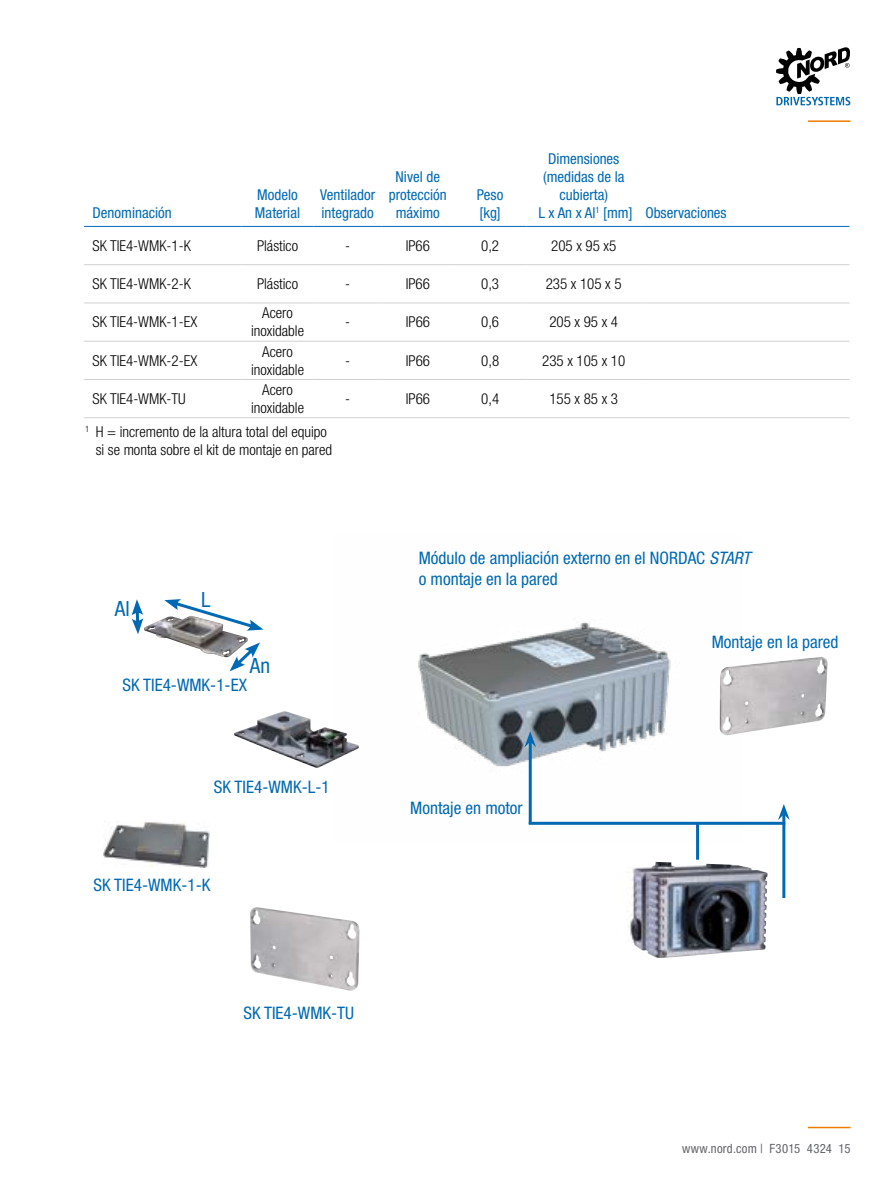
<style>
.page{position:relative;width:893px;height:1188px;background:#fff}
.page>*{position:absolute;margin:0;border:0;box-sizing:border-box;transform-origin:0 0}
.t1{font:condensed 21px "Helvetica Neue LT Pro";color:#0069b4}
.t2{font:condensed 17.25px/20.7px "Helvetica Neue LT Pro";color:#0069b4}
.t3{font:300 condensed 15px/18px "Helvetica Neue LT Pro";color:#000;text-align:center}
.t4{font:condensed 15px/18px "Helvetica Neue LT Pro";color:#0069b4}
.t5{font:condensed 12.75px "Helvetica Neue LT Pro";letter-spacing:.02em;color:#63656a}
.s1{font-style:italic}
</style>
<div class="page">
<hr style="left:808px;top:1127px;width:42px;height:1px;background:#ef7d00">
<hr style="left:808px;top:120px;width:42px;height:2px;background:#ef7d00">
<svg style="left:776px;top:47px;width:74px;height:58px"></svg>
<hr style="left:84px;top:264px;width:157px;height:1px;background:#d0d0d0">
<hr style="left:241px;top:264px;width:73px;height:1px;background:#d0d0d0">
<hr style="left:314px;top:264px;width:68px;height:1px;background:#d0d0d0">
<hr style="left:382px;top:264px;width:72px;height:1px;background:#d0d0d0">
<hr style="left:454px;top:264px;width:72px;height:1px;background:#d0d0d0">
<hr style="left:526px;top:264px;width:115px;height:1px;background:#d0d0d0">
<hr style="left:641px;top:264px;width:208px;height:1px;background:#d0d0d0">
<hr style="left:84px;top:303px;width:157px;height:1px;background:#d0d0d0">
<hr style="left:241px;top:303px;width:73px;height:1px;background:#d0d0d0">
<hr style="left:314px;top:303px;width:68px;height:1px;background:#d0d0d0">
<hr style="left:382px;top:303px;width:72px;height:1px;background:#d0d0d0">
<hr style="left:454px;top:303px;width:72px;height:1px;background:#d0d0d0">
<hr style="left:526px;top:303px;width:115px;height:1px;background:#d0d0d0">
<hr style="left:641px;top:303px;width:208px;height:1px;background:#d0d0d0">
<hr style="left:84px;top:341px;width:157px;height:1px;background:#d0d0d0">
<hr style="left:241px;top:341px;width:73px;height:1px;background:#d0d0d0">
<hr style="left:314px;top:341px;width:68px;height:1px;background:#d0d0d0">
<hr style="left:382px;top:341px;width:72px;height:1px;background:#d0d0d0">
<hr style="left:454px;top:341px;width:72px;height:1px;background:#d0d0d0">
<hr style="left:526px;top:341px;width:115px;height:1px;background:#d0d0d0">
<hr style="left:641px;top:341px;width:208px;height:1px;background:#d0d0d0">
<hr style="left:84px;top:379px;width:157px;height:1px;background:#d0d0d0">
<hr style="left:241px;top:379px;width:73px;height:1px;background:#d0d0d0">
<hr style="left:314px;top:379px;width:68px;height:1px;background:#d0d0d0">
<hr style="left:382px;top:379px;width:72px;height:1px;background:#d0d0d0">
<hr style="left:454px;top:379px;width:72px;height:1px;background:#d0d0d0">
<hr style="left:526px;top:379px;width:115px;height:1px;background:#d0d0d0">
<hr style="left:641px;top:379px;width:208px;height:1px;background:#d0d0d0">
<hr style="left:84px;top:417px;width:157px;height:1px;background:#d0d0d0">
<hr style="left:241px;top:417px;width:73px;height:1px;background:#d0d0d0">
<hr style="left:314px;top:417px;width:68px;height:1px;background:#d0d0d0">
<hr style="left:382px;top:417px;width:72px;height:1px;background:#d0d0d0">
<hr style="left:454px;top:417px;width:72px;height:1px;background:#d0d0d0">
<hr style="left:526px;top:417px;width:115px;height:1px;background:#d0d0d0">
<hr style="left:641px;top:417px;width:208px;height:1px;background:#d0d0d0">
<hr style="left:84px;top:226px;width:157px;height:1px;background:#0069b4">
<hr style="left:241px;top:226px;width:73px;height:1px;background:#0069b4">
<hr style="left:314px;top:226px;width:68px;height:1px;background:#0069b4">
<hr style="left:382px;top:226px;width:72px;height:1px;background:#0069b4">
<hr style="left:454px;top:226px;width:72px;height:1px;background:#0069b4">
<hr style="left:526px;top:226px;width:115px;height:1px;background:#0069b4">
<hr style="left:641px;top:226px;width:208px;height:1px;background:#0069b4">
<hr style="left:696px;top:822px;width:3px;height:38px;background:#0069b4">
<img style="left:418px;top:622px;width:324px;height:218px">
<img style="left:720px;top:657px;width:108px;height:79px">
<img style="left:628px;top:862px;width:139px;height:96px">
<hr style="left:782px;top:814px;width:3px;height:84px;background:#0069b4">
<svg style="left:778px;top:804px;width:12px;height:16px"></svg>
<hr style="left:529px;top:742px;width:3px;height:82px;background:#0069b4">
<svg style="left:524px;top:731px;width:12px;height:16px"></svg>
<hr style="left:529px;top:822px;width:256px;height:3px;background:#0069b4">
<img style="left:144px;top:618px;width:104px;height:39px">
<img style="left:234px;top:711px;width:125px;height:57px">
<img style="left:250px;top:907px;width:110px;height:84px">
<svg style="left:132px;top:599px;width:11px;height:35px"></svg>
<svg style="left:164px;top:599px;width:100px;height:32px"></svg>
<svg style="left:230px;top:642px;width:30px;height:29px"></svg>
<img style="left:103px;top:821px;width:107px;height:46px">
<p class="t4" style="left:93px;top:204px;width:81px">Denominación</p>
<p class="t4" style="left:255px;top:186px;width:47px">Modelo<br>Material</p>
<p class="t4" style="left:320px;top:186px;width:56px">Ventilador integrado</p>
<p class="t4" style="left:389px;top:168px;width:60px;text-align:center">Nivel de protección máximo</p>
<p class="t4" style="left:477px;top:186px;width:28px">Peso [kg]</p>
<p class="t4" style="left:548px;top:150px;width:73px">Dimensiones</p>
<p class="t4" style="left:543px;top:168px;width:83px">(medidas de la</p>
<p class="t4" style="left:559px;top:186px;width:50px">cubierta)</p>
<p class="t4" style="left:538px;top:204px;width:190px">L x An x Al<sup>1</sup> [mm] Observaciones</p>
<p class="t3" style="left:93px;top:236px;width:100px">SK TIE4-WMK-1-K</p>
<p class="t3" style="left:257px;top:236px;width:43px">Plástico</p>
<p class="t3" style="left:345px;top:236px;width:6px">-</p>
<p class="t3" style="left:406px;top:236px;width:26px">IP66</p>
<p class="t3" style="left:481px;top:236px;width:19px">0,2</p>
<p class="t3" style="left:551px;top:236px;width:67px">205 x 95 x5</p>
<p class="t3" style="left:93px;top:275px;width:100px">SK TIE4-WMK-2-K</p>
<p class="t3" style="left:257px;top:275px;width:43px">Plástico</p>
<p class="t3" style="left:345px;top:275px;width:6px">-</p>
<p class="t3" style="left:406px;top:275px;width:26px">IP66</p>
<p class="t3" style="left:481px;top:275px;width:19px">0,3</p>
<p class="t3" style="left:546px;top:275px;width:77px">235 x 105 x 5</p>
<p class="t3" style="left:93px;top:313px;width:106px">SK TIE4-WMK-1-EX</p>
<p class="t3" style="left:251px;top:304px;width:55px">Acero inoxidable</p>
<p class="t3" style="left:345px;top:313px;width:6px">-</p>
<p class="t3" style="left:406px;top:313px;width:26px">IP66</p>
<p class="t3" style="left:481px;top:313px;width:19px">0,6</p>
<p class="t3" style="left:549px;top:313px;width:70px">205 x 95 x 4</p>
<p class="t3" style="left:93px;top:351px;width:106px">SK TIE4-WMK-2-EX</p>
<p class="t3" style="left:251px;top:342px;width:55px">Acero inoxidable</p>
<p class="t3" style="left:93px;top:390px;width:95px">SK TIE4-WMK-TU</p>
<p class="t3" style="left:251px;top:381px;width:55px">Acero inoxidable</p>
<p class="t3" style="left:96px;top:422px;width:238px;text-align:left;text-indent:-11px"><sup>1</sup> H = incremento de la altura total del equipo si se monta sobre el kit de montaje en pared</p>
<p class="t3" style="left:345px;top:351px;width:6px">-</p>
<p class="t3" style="left:406px;top:351px;width:26px">IP66</p>
<p class="t3" style="left:481px;top:351px;width:19px">0,8</p>
<p class="t3" style="left:542px;top:351px;width:85px">235 x 105 x 10</p>
<p class="t3" style="left:345px;top:390px;width:6px">-</p>
<p class="t3" style="left:406px;top:390px;width:26px">IP66</p>
<p class="t3" style="left:481px;top:390px;width:19px">0,4</p>
<p class="t3" style="left:549px;top:390px;width:70px">155 x 85 x 3</p>
<h1 class="t1" style="left:115px;top:596px;width:16px">Al</h1>
<h1 class="t1" style="left:201px;top:587px;width:11px">L</h1>
<h1 class="t1" style="left:250px;top:653px;width:22px">An</h1>
<p class="t2" style="left:122px;top:674px;width:126px">SK TIE4-WMK-1-EX</p>
<p class="t2" style="left:214px;top:776px;width:117px">SK TIE4-WMK-L-1</p>
<p class="t2" style="left:94px;top:874px;width:118px">SK TIE4-WMK-1-K</p>
<p class="t2" style="left:419px;top:547px;width:333px">Módulo de ampliación externo en el NORDAC <span class="s1">START </span>o montaje en la pared</p>
<p class="t2" style="left:410px;top:798px;width:114px">Montaje en motor</p>
<p class="t2" style="left:712px;top:632px;width:128px">Montaje en la pared</p>
<p class="t2" style="left:243px;top:1002px;width:112px">SK TIE4-WMK-TU</p>
<p class="t5" style="left:682px;top:1141px;width:170px">www.nord.com | F3015 4324 15</p>
</div>
